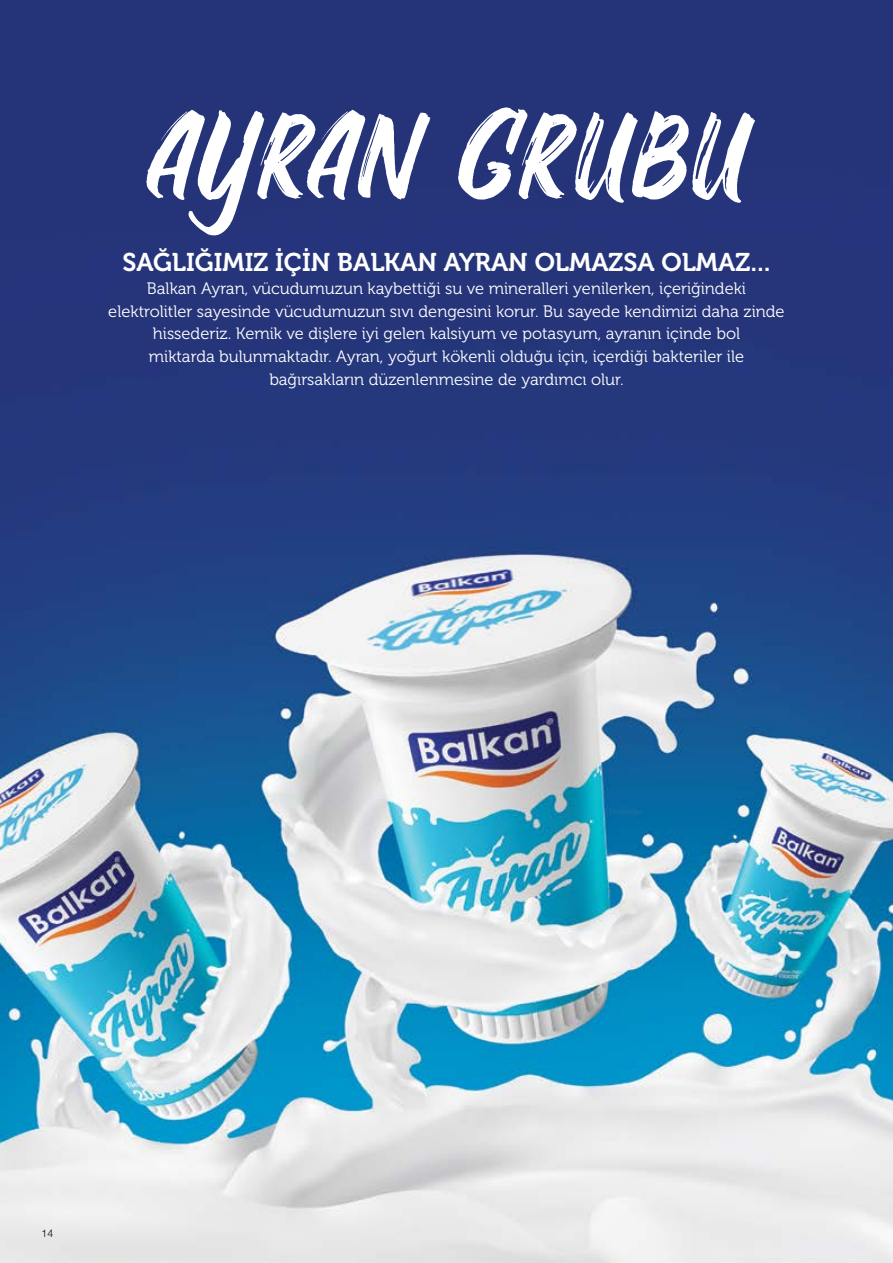
<style>
.page{position:relative;width:893px;height:1263px;background:#fff}
.page>*{position:absolute;margin:0;border:0;box-sizing:border-box;transform-origin:0 0}
.t1{font:95.1px "Fontania";letter-spacing:.04em;color:#fff}
.t2{font:25.5px "Museo 700";color:#fff}
.t3{font:16.5px/22.8px "Museo 300";color:#fff;text-align:center}
.t4{font:300 10.5px "Helvetica Neue";color:#000}
</style>
<div class="page">
<img style="left:0;top:0;width:893px;height:1263px">
<h1 class="t1" style="left:147px;top:109px;width:601px">ÅÝRÅÑ GRÜBÜ</h1>
<h2 class="t2" style="left:122px;top:248px;width:650px">SAĞLIĞIMIZ İÇİN BALKAN AYRAN OLMAZSA OLMAZ...</h2>
<p class="t3" style="left:108px;top:277px;width:678px">Balkan Ayran, vücudumuzun kaybettiği su ve mineralleri yenilerken, içeriğindeki elektrolitler sayesinde vücudumuzun sıvı dengesini korur. Bu sayede kendimizi daha zinde hissederiz. Kemik ve dişlere iyi gelen kalsiyum ve potasyum, ayranın içinde bol<br>miktarda bulunmaktadır. Ayran, yoğurt kökenli olduğu için, içerdiği bakteriler ile bağırsakların düzenlenmesine de yardımcı olur.</p>
<p class="t4" style="left:42px;top:1227px;width:13px">14</p>
</div>
